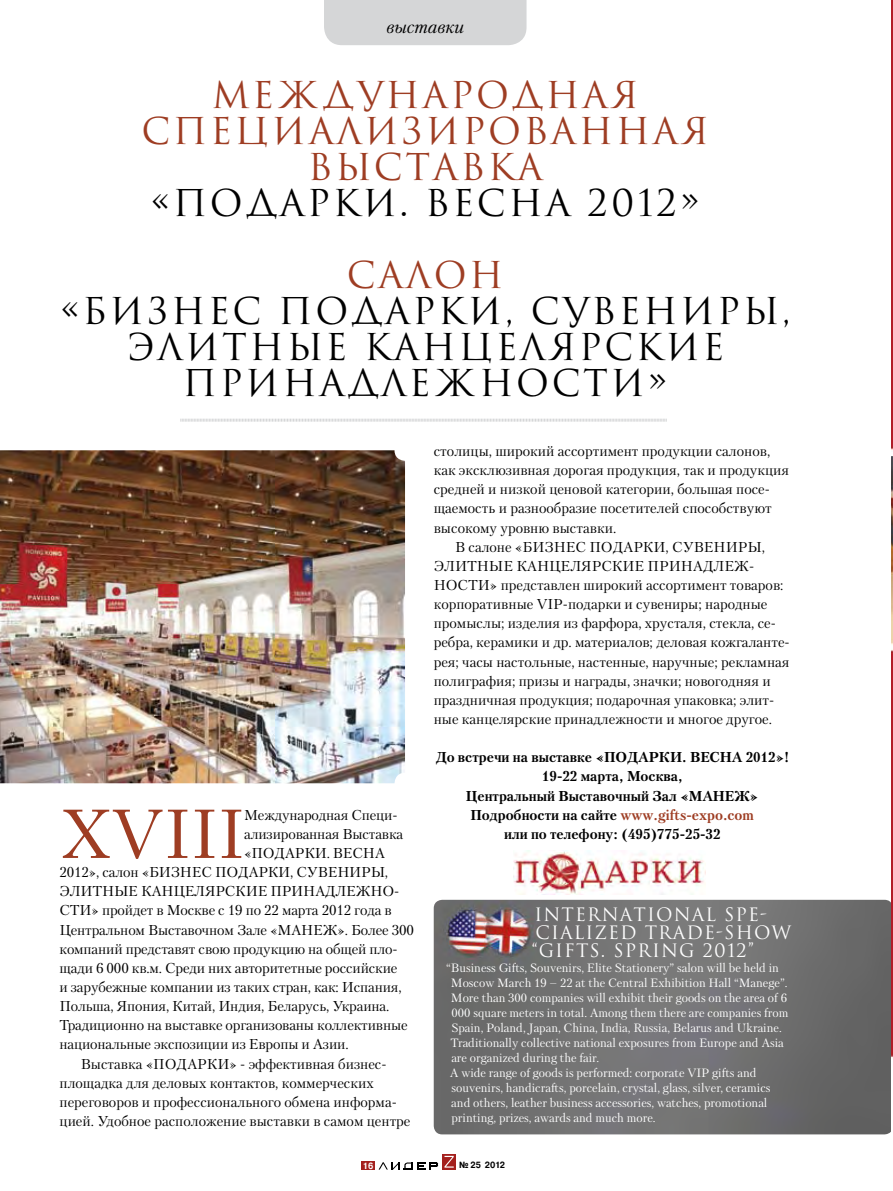
<style>
.page{position:relative;width:893px;height:1191px;background:#fff}
.page>*{position:absolute;margin:0;border:0;box-sizing:border-box;transform-origin:0 0}
.t1{font:68.85px "Petersburg C";letter-spacing:-.01em;color:#9e3d23}
.t2{font:36px/36px "Romul C";letter-spacing:.07em;color:#000;text-align:center}
.t3{font:36px/36px "Romul C";letter-spacing:.07em;color:#9e3d23;text-align:center}
.t4{font:18px/18px "Romul C";letter-spacing:.06em;color:#fff}
.t5{font:italic 18px "Petersburg C";color:#000}
.t6{font:14.25px "Petersburg C";color:#000}
.t7{font:700 14.25px/19.2px "Petersburg C";color:#000;text-align:center}
.t8{font:12px/15px "Petersburg C";color:#fff}
.t9{font:700 9px "Pragmatica C";letter-spacing:-.02em;color:#000;scale:.9 1}
.t10{font:700 9px "Pragmatica C";color:#fff;scale:.9 1}
.s1{color:#9e3d23}
</style>
<div class="page">
<img style="left:434px;top:899px;width:457px;height:235px">
<img style="left:891px;top:0;width:2px;height:1058px">
<div style="left:324px;top:0;width:202px;height:45px;background:#d5d6d7"></div>
<img style="left:0;top:450px;width:405px;height:333px">
<img style="left:513px;top:851px;width:191px;height:44px">
<svg style="left:180px;top:418px;width:487px;height:4px"></svg>
<svg style="left:379px;top:1162px;width:59px;height:7px"></svg>
<div style="left:362px;top:1161px;width:13px;height:8px;background:#a4201d"></div>
<svg style="left:442px;top:1154px;width:14px;height:15px"></svg>
<svg style="left:444px;top:1155px;width:10px;height:12px"></svg>
<p class="t5" style="left:386px;top:16px;width:79px">выставки</p>
<h2 class="t3" style="left:141px;top:77px;width:569px">МЕЖДУНАРОДНАЯ<br>СПЕЦИАЛИЗИРОВАННАЯ<br>ВЫСТАВКА</h2>
<h2 class="t2" style="left:150px;top:185px;width:551px">«ПОДАРКИ. ВЕСНА 2012»</h2>
<h2 class="t3" style="left:347px;top:257px;width:158px">САЛОН</h2>
<h2 class="t2" style="left:60px;top:293px;width:732px">«БИЗНЕС ПОДАРКИ, СУВЕНИРЫ,<br>ЭЛИТНЫЕ КАНЦЕЛЯРСКИЕ<br>ПРИНАДЛЕЖНОСТИ»</h2>
<h1 class="t1" style="left:60px;top:793px;width:187px">XVIII</h1>
<p class="t6" style="left:244px;top:806px;width:155px">Международная Специ-</p>
<p class="t6" style="left:244px;top:825px;width:161px">ализированная Выставка</p>
<p class="t6" style="left:244px;top:844px;width:142px">«ПОДАРКИ. ВЕСНА</p>
<p class="t6" style="left:60px;top:863px;width:330px">2012», салон «БИЗНЕС ПОДАРКИ, СУВЕНИРЫ,</p>
<p class="t6" style="left:60px;top:882px;width:341px">ЭЛИТНЫЕ КАНЦЕЛЯРСКИЕ ПРИНАДЛЕЖНО-</p>
<p class="t6" style="left:60px;top:902px;width:334px">СТИ» пройдет в Москве с 19 по 22 марта 2012 года в</p>
<p class="t6" style="left:60px;top:921px;width:356px">Центральном Выставочном Зале «МАНЕЖ». Более 300</p>
<p class="t6" style="left:60px;top:940px;width:340px">компаний представят свою продукцию на общей пло-</p>
<p class="t6" style="left:60px;top:959px;width:339px">щади 6 000 кв.м. Среди них авторитетные российские</p>
<p class="t6" style="left:60px;top:978px;width:344px">и зарубежные компании из таких стран, как: Испания,</p>
<p class="t6" style="left:60px;top:997px;width:331px">Польша, Япония, Китай, Индия, Беларусь, Украина.</p>
<p class="t6" style="left:60px;top:1016px;width:350px">Традиционно на выставке организованы коллективные</p>
<p class="t6" style="left:60px;top:1036px;width:291px">национальные экспозиции из Европы и Азии.</p>
<p class="t6" style="left:81px;top:1055px;width:307px">Выставка «ПОДАРКИ» - эффективная бизнес-</p>
<p class="t6" style="left:60px;top:1074px;width:316px">площадка для деловых контактов, коммерческих</p>
<p class="t6" style="left:60px;top:1093px;width:339px">переговоров и профессионального обмена информа-</p>
<p class="t6" style="left:60px;top:1112px;width:352px">цией. Удобное расположение выставки в самом центре</p>
<p class="t6" style="left:434px;top:442px;width:338px">столицы, широкий ассортимент продукции салонов,</p>
<p class="t6" style="left:434px;top:461px;width:357px">как эксклюзивная дорогая продукция, так и продукция</p>
<p class="t6" style="left:434px;top:481px;width:338px">средней и низкой ценовой категории, большая посе-</p>
<p class="t6" style="left:434px;top:500px;width:339px">щаемость и разнообразие посетителей способствуют</p>
<p class="t6" style="left:434px;top:519px;width:184px">высокому уровню выставки.</p>
<p class="t6" style="left:455px;top:538px;width:311px">В салоне «БИЗНЕС ПОДАРКИ, СУВЕНИРЫ,</p>
<p class="t6" style="left:434px;top:557px;width:322px">ЭЛИТНЫЕ КАНЦЕЛЯРСКИЕ ПРИНАДЛЕЖ-</p>
<p class="t6" style="left:434px;top:576px;width:351px">НОСТИ» представлен широкий ассортимент товаров:</p>
<p class="t6" style="left:434px;top:595px;width:335px">корпоративные VIP-подарки и сувениры; народные</p>
<p class="t6" style="left:434px;top:615px;width:344px">промыслы; изделия из фарфора, хрусталя, стекла, се-</p>
<p class="t6" style="left:434px;top:634px;width:357px">ребра, керамики и др. материалов; деловая кожгаланте-</p>
<p class="t6" style="left:434px;top:653px;width:357px">рея; часы настольные, настенные, наручные; рекламная</p>
<p class="t6" style="left:434px;top:672px;width:339px">полиграфия; призы и награды, значки; новогодняя и</p>
<p class="t6" style="left:434px;top:691px;width:342px">праздничная продукция; подарочная упаковка; элит-</p>
<p class="t6" style="left:434px;top:710px;width:340px">ные канцелярские принадлежности и многое другое.</p>
<p class="t7" style="left:436px;top:747px;width:355px">До встречи на выставке «ПОДАРКИ. ВЕСНА 2012»!<br>19-22 марта, Москва,<br>Центральный Выставочный Зал «МАНЕЖ» Подробности на сайте <span class="s1">www.gifts-expo.com<br></span>или по телефону: (495)775-25-32</p>
<p class="t4" style="left:532px;top:905px;width:261px">INTERNATIONAL SPE-<br>CIALIZED TRADE-SHOW “GIFTS. SPRING 2012”</p>
<p class="t8" style="left:450px;top:960px;width:340px;text-indent:-4px">“Business Gifts, Souvenirs, Elite Stationery” salon will be held in Moscow March 19 – 22 at the Central Exhibition Hall “Manege”.<br>More than 300 companies will exhibit their goods on the area of 6<br>000 square meters in total. Among them there are companies from Spain, Poland, Japan, China, India, Russia, Belarus and Ukraine.<br>Traditionally collective national exposures from Europe and Asia are organized during the fair.<br>A wide range of goods is performed: corporate VIP gifts and souvenirs, handicrafts, porcelain, crystal, glass, silver, ceramics and others, leather business accessories, watches, promotional printing, prizes, awards and much more.</p>
<p class="t10" style="left:363px;top:1160px;width:13px">16</p>
<p class="t9" style="left:459px;top:1160px;width:52px">№ 25 2012</p>
</div>
